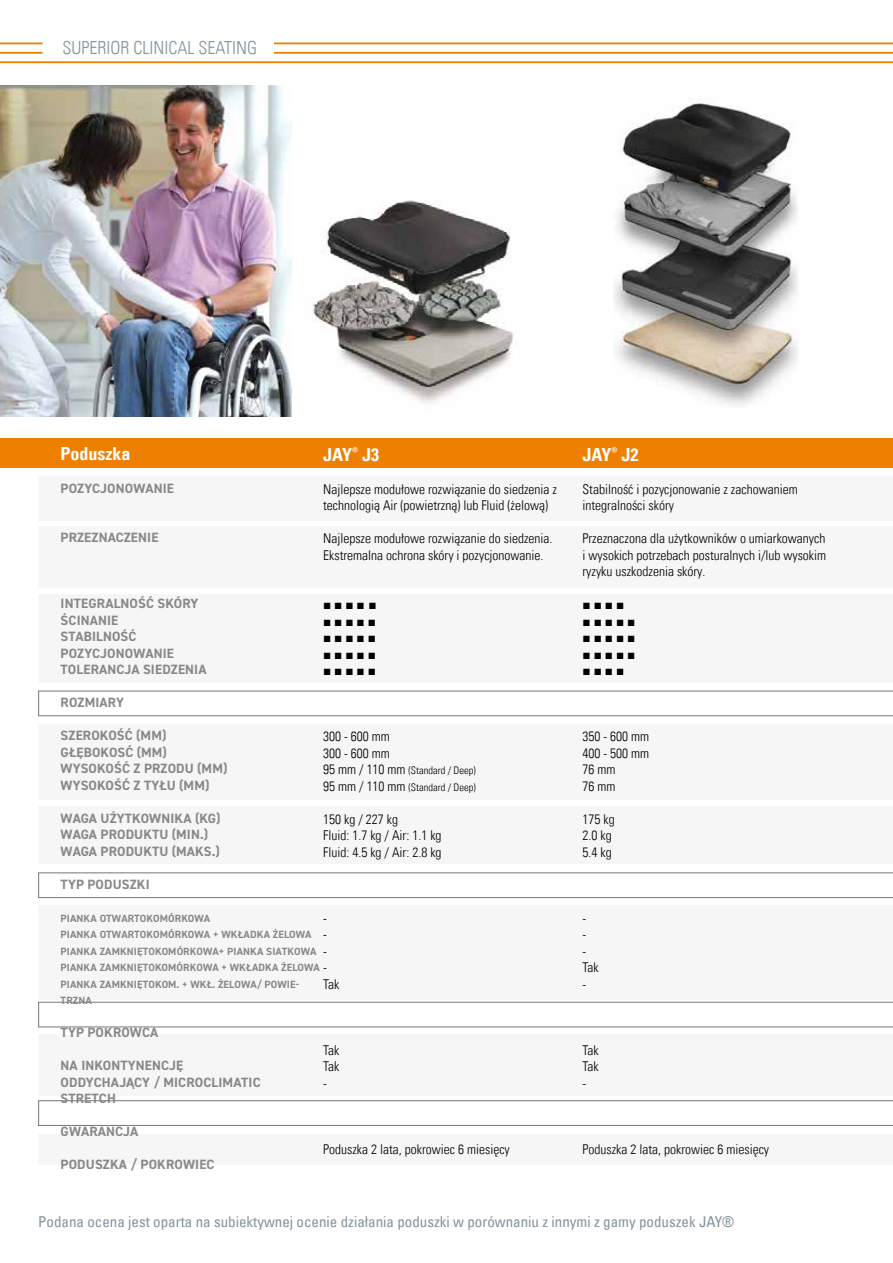
<style>
.page{position:relative;width:893px;height:1263px;background:#fff}
.page>*{position:absolute;margin:0;border:0;box-sizing:border-box;transform-origin:0 0}
.t1{font:18px "Univers Com 47 Light Cond";color:#82939c}
.t2{font:18px "Univers Com 67 Bold Cond";color:#fff}
.t3{font:condensed 15px "Univers Com 57";color:#82939c}
.t4{font:13.5px/16.5px "Univers Com 47 Light Cond";color:#000}
.t5{font:700 13.5px/16.5px "DIN2014";letter-spacing:.01em;color:#87888a}
.t6{font:13.5px "Arial";color:#000}
.t7{font:700 10.5px/16.5px "DIN2014";letter-spacing:.01em;color:#87888a}
.t8{font:10.5px/16.5px "Univers Com 47 Light Cond";color:#000}
.s1{font-size:13.5px}
</style>
<div class="page">
<hr style="left:274px;top:52px;width:619px;height:2px;background:#ee7f00">
<hr style="left:0;top:61px;width:893px;height:2px;background:#ee7f00">
<hr style="left:274px;top:43px;width:619px;height:1px;background:#ee7f00">
<hr style="left:0;top:52px;width:43px;height:2px;background:#ee7f00">
<hr style="left:0;top:43px;width:43px;height:1px;background:#ee7f00">
<div style="left:0;top:438px;width:893px;height:30px;background:#ee7f00"></div>
<svg style="left:38px;top:691px;width:855px;height:25px"></svg>
<svg style="left:38px;top:872px;width:855px;height:26px"></svg>
<svg style="left:38px;top:1002px;width:855px;height:25px"></svg>
<svg style="left:38px;top:1100px;width:855px;height:26px"></svg>
<div style="left:38px;top:476px;width:855px;height:45px;background:#f6f6f6"></div>
<div style="left:38px;top:526px;width:855px;height:62px;background:#f6f6f6"></div>
<div style="left:38px;top:594px;width:855px;height:88px;background:#f6f6f6"></div>
<div style="left:38px;top:725px;width:855px;height:75px;background:#f6f6f6"></div>
<div style="left:38px;top:806px;width:855px;height:58px;background:#f6f6f6"></div>
<div style="left:38px;top:905px;width:855px;height:94px;background:#f6f6f6"></div>
<div style="left:38px;top:1034px;width:855px;height:62px;background:#f6f6f6"></div>
<div style="left:38px;top:1134px;width:855px;height:30px;background:#f6f6f6"></div>
<img style="left:0;top:85px;width:291px;height:332px">
<img style="left:313px;top:200px;width:200px;height:203px">
<img style="left:613px;top:102px;width:185px;height:303px">
<h1 class="t1" style="left:63px;top:37px;width:196px">SUPERIOR CLINICAL SEATING</h1>
<h1 class="t2" style="left:61px;top:442px;width:72px">Poduszka</h1>
<p class="t5" style="left:61px;top:479px;width:115px">POZYCJONOWANIE</p>
<p class="t5" style="left:61px;top:529px;width:99px">PRZEZNACZENIE</p>
<h1 class="t2" style="left:323px;top:443px;width:58px">JAY<sup>®</sup> J3</h1>
<p class="t4" style="left:323px;top:480px;width:235px">Najlepsze modułowe rozwiązanie do siedzenia z technologią Air (powietrzną) lub Fluid (żelową)</p>
<p class="t4" style="left:323px;top:530px;width:231px">Najlepsze modułowe rozwiązanie do siedzenia.<br>Ekstremalna ochrona skóry i pozycjonowanie.</p>
<p class="t5" style="left:61px;top:595px;width:147px">INTEGRALNOŚĆ SKÓRY<br>ŚCINANIE<br>STABILNOŚĆ<br>POZYCJONOWANIE<br>TOLERANCJA SIEDZENIA</p>
<p class="t5" style="left:61px;top:694px;width:65px">ROZMIARY</p>
<p class="t5" style="left:61px;top:727px;width:168px">SZEROKOŚĆ (MM)<br>GŁĘBOKOSĆ (MM)<br>WYSOKOŚĆ Z PRZODU (MM)<br>WYSOKOŚĆ Z TYŁU (MM)</p>
<p class="t5" style="left:61px;top:809px;width:161px">WAGA UŻYTKOWNIKA (KG)<br>WAGA PRODUKTU (MIN.)<br>WAGA PRODUKTU (MAKS.)</p>
<p class="t5" style="left:61px;top:875px;width:91px">TYP PODUSZKI</p>
<p class="t7" style="left:61px;top:909px;width:261px">PIANKA OTWARTOKOMÓRKOWA<br>PIANKA OTWARTOKOMÓRKOWA + WKŁADKA ŻELOWA PIANKA ZAMKNIĘTOKOMÓRKOWA+ PIANKA SIATKOWA PIANKA ZAMKNIĘTOKOMÓRKOWA + WKŁADKA ŻELOWA PIANKA ZAMKNIĘTOKOM. + WKŁ. ŻELOWA/ POWIE-TRZNA</p>
<p class="t5" style="left:61px;top:1024px;width:99px">TYP POKROWCA</p>
<p class="t5" style="left:61px;top:1057px;width:202px">NA INKONTYNENCJĘ<br>ODDYCHAJĄCY / MICROCLIMATIC<br>STRETCH</p>
<p class="t5" style="left:61px;top:1123px;width:79px">GWARANCJA</p>
<p class="t5" style="left:61px;top:1156px;width:155px">PODUSZKA / POKROWIEC</p>
<p class="t6" style="left:323px;top:595px;width:55px">■■■■ ■</p>
<p class="t6" style="left:323px;top:611px;width:54px">■■■■■</p>
<p class="t6" style="left:323px;top:628px;width:54px">■■■■■</p>
<p class="t6" style="left:323px;top:644px;width:54px">■■■■■</p>
<p class="t6" style="left:323px;top:661px;width:54px">■■■■■</p>
<p class="t4" style="left:323px;top:728px;width:68px">300 - 600 mm<br>300 - 600 mm</p>
<p class="t8" style="left:323px;top:762px;width:154px"><span class="s1">95 mm / 110 mm</span> (Standard / Deep)<br><span class="s1">95 mm / 110 mm</span> (Standard / Deep)</p>
<p class="t4" style="left:323px;top:810px;width:120px">150 kg / 227 kg<br>Fluid: 1.7 kg / Air: 1.1 kg<br>Fluid: 4.5 kg / Air: 2.8 kg</p>
<p class="t4" style="left:323px;top:909px;width:18px">-<br>-<br>-<br>-<br>Tak</p>
<p class="t4" style="left:323px;top:1041px;width:18px;text-align:justify">Tak Tak -</p>
<p class="t4" style="left:323px;top:1140px;width:188px">Poduszka 2 lata, pokrowiec 6 miesięcy</p>
<h1 class="t2" style="left:583px;top:443px;width:58px">JAY<sup>®</sup> J2</h1>
<p class="t4" style="left:583px;top:480px;width:217px">Stabilność i pozycjonowanie z zachowaniem integralności skóry</p>
<p class="t4" style="left:583px;top:530px;width:245px;text-align:justify">Przeznaczona dla użytkowników o umiarkowanych i wysokich potrzebach posturalnych i/lub wysokim ryzyku uszkodzenia skóry.</p>
<p class="t6" style="left:583px;top:595px;width:43px">■■■■</p>
<p class="t6" style="left:583px;top:611px;width:54px">■■■■■</p>
<p class="t6" style="left:583px;top:628px;width:54px">■■■■■</p>
<p class="t6" style="left:583px;top:644px;width:54px">■■■■■</p>
<p class="t6" style="left:583px;top:661px;width:43px">■■■■</p>
<p class="t4" style="left:583px;top:728px;width:68px">350 - 600 mm<br>400 - 500 mm<br>76 mm<br>76 mm</p>
<p class="t4" style="left:583px;top:810px;width:34px">175 kg<br>2.0 kg<br>5.4 kg</p>
<p class="t4" style="left:583px;top:909px;width:18px">-<br>-<br>-<br>Tak -</p>
<p class="t4" style="left:583px;top:1041px;width:18px;text-align:justify">Tak Tak -</p>
<p class="t4" style="left:583px;top:1140px;width:188px">Poduszka 2 lata, pokrowiec 6 miesięcy</p>
<p class="t3" style="left:38px;top:1212px;width:697px">Podana ocena jest oparta na subiektywnej ocenie działania poduszki w porównaniu z innymi z gamy poduszek JAY®</p>
</div>
